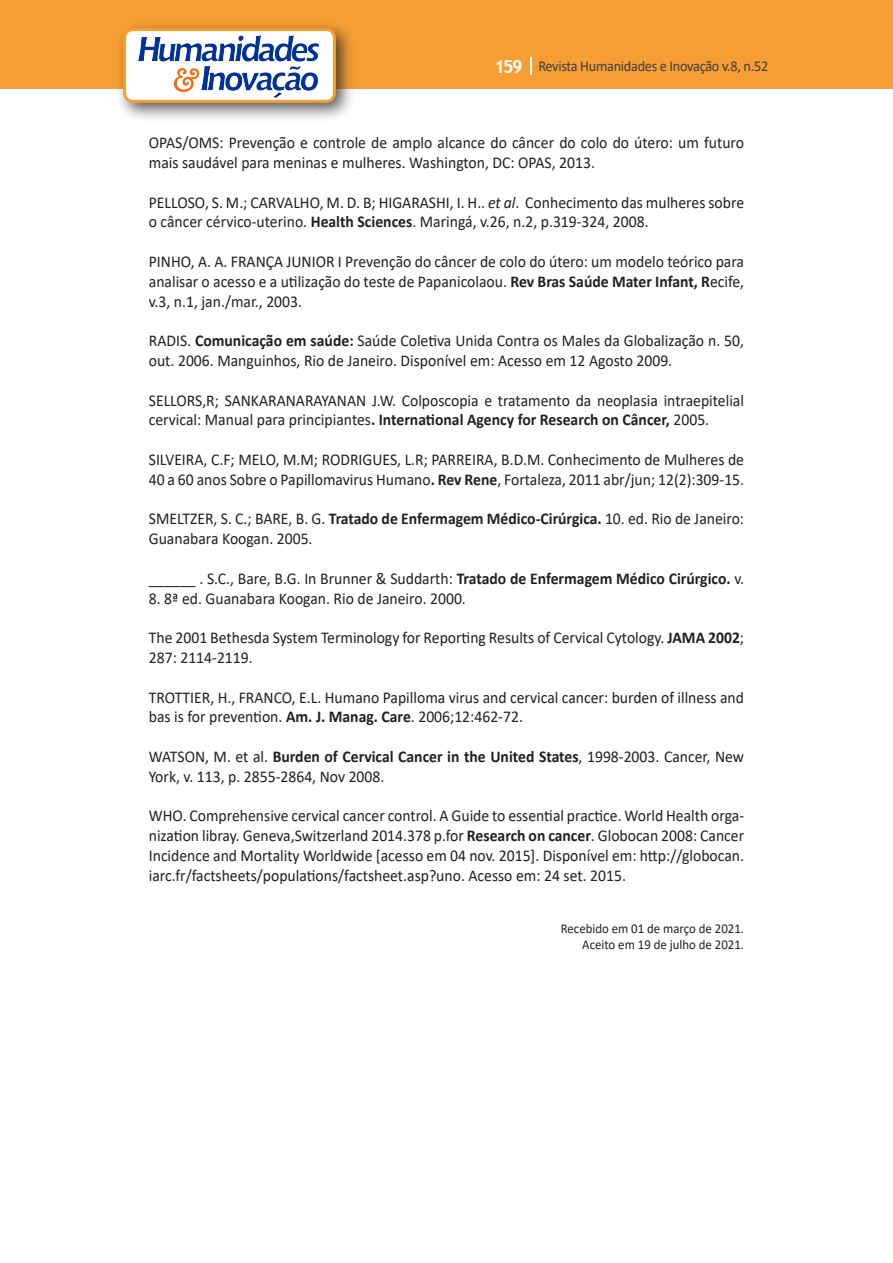
<style>
.page{position:relative;width:893px;height:1263px;background:#fff}
.page>*{position:absolute;margin:0;border:0;box-sizing:border-box;transform-origin:0 0}
.Texto{font:16.5px/19.8px "Calibri";color:#231f20;scale:.95 1}
.t1{font:15px "Calibri";letter-spacing:-.02em;color:#3e3e3f;scale:.95 1}
.Texto-2{font:13.5px "Calibri";color:#231f20;scale:.95 1}
.s1{font-family:"Trebuchet MS";font-weight:700;font-size:18px;color:#fff}
.s2{font-style:italic}
.s3{font-weight:700}
</style>
<div class="page">
<div style="left:0;top:0;width:893px;height:88px;background:#f69e34"></div>
<svg style="left:530px;top:57px;width:2px;height:18px"></svg>
<div style="left:115px;top:20px;width:241px;height:103px;background:#231f20;opacity:.75"></div>
<div style="left:125px;top:30px;width:209px;height:71px;background:#fff;border-radius:9px"></div>
<img style="left:138px;top:35px;width:181px;height:62px">
<div style="left:123px;top:28px;width:213px;height:75px;border:3px solid #f69e34;border-radius:9px"></div>
<p class="t1" style="left:495px;top:56px;width:290px"><span class="s1">159</span> Revista Humanidades e Inovação v.8, n.52</p>
<p class="Texto" style="left:149px;top:132px;width:628px">OPAS/OMS: Prevenção e controle de amplo alcance do câncer do colo do útero: um futuro mais saudável para meninas e mulheres. Washington, DC: OPAS, 2013.</p>
<p class="Texto" style="left:149px;top:192px;width:628px">PELLOSO, S. M.; CARVALHO, M. D. B; HIGARASHI, I. H.. <span class="s2">et al</span>. Conhecimento das mulheres sobre o câncer cérvico-uterino. <span class="s3">Health Sciences</span>. Maringá, v.26, n.2, p.319-324, 2008.</p>
<p class="Texto" style="left:149px;top:251px;width:628px;text-align:justify">PINHO, A. A. FRANÇA JUNIOR I Prevenção do câncer de colo do útero: um modelo teórico para analisar o acesso e a utilização do teste de Papanicolaou. <span class="s3">Rev Bras Saúde Mater Infant, R</span>ecife, v.3, n.1, jan./mar., 2003.</p>
<p class="Texto" style="left:149px;top:330px;width:628px">RADIS. <span class="s3">Comunicação em saúde:</span> Saúde Coletiva Unida Contra os Males da Globalização n. 50, out. 2006. Manguinhos, Rio de Janeiro. Disponível em: Acesso em 12 Agosto 2009.</p>
<p class="Texto" style="left:149px;top:390px;width:628px">SELLORS,R; SANKARANARAYANAN J.W. Colposcopia e tratamento da neoplasia intraepitelial cervical: Manual para principiantes<span class="s3">. International Agency for Research on Câncer,</span> 2005.</p>
<p class="Texto" style="left:149px;top:449px;width:628px">SILVEIRA, C.F; MELO, M.M; RODRIGUES, L.R; PARREIRA, B.D.M. Conhecimento de Mulheres de<br>40 a 60 anos Sobre o Papillomavirus Humano<span class="s3">. Rev Rene</span>, Fortaleza, 2011 abr/jun; 12(2):309-15.</p>
<p class="Texto" style="left:149px;top:508px;width:628px">SMELTZER, S. C.; BARE, B. G. <span class="s3">Tratado de Enfermagem Médico-Cirúrgica.</span> 10. ed. Rio de Janeiro:<br>Guanabara Koogan. 2005.</p>
<p class="Texto" style="left:149px;top:568px;width:628px">______ . S.C., Bare, B.G. In Brunner &amp; Suddarth: <span class="s3">Tratado de Enfermagem Médico Cirúrgico.</span> v.</p>
<p class="Texto" style="left:149px;top:588px;width:335px">8. 8ª ed. Guanabara Koogan. Rio de Janeiro. 2000.</p>
<p class="Texto" style="left:149px;top:627px;width:628px">The 2001 Bethesda System Terminology for Reporting Results of Cervical Cytology. <span class="s3">JAMA 2002</span>;<br>287: 2114-2119.</p>
<p class="Texto" style="left:149px;top:687px;width:628px">TROTTIER, H., FRANCO, E.L. Humano Papilloma virus and cervical cancer: burden of illness and bas is for prevention. <span class="s3">Am. J. Manag. Care</span>. 2006;12:462-72.</p>
<p class="Texto" style="left:149px;top:746px;width:628px">WATSON, M. et al. <span class="s3">Burden of Cervical Cancer in the United States</span>, 1998-2003. Cancer, New<br>York, v. 113, p. 2855-2864, Nov 2008.</p>
<p class="Texto" style="left:149px;top:805px;width:628px;text-align:justify">WHO. Comprehensive cervical cancer control. A Guide to essential practice. World Health orga&shy;nization libray. Geneva,Switzerland 2014.378 p.for <span class="s3">Research on cancer</span>. Globocan 2008: Cancer Incidence and Mortality Worldwide [acesso em 04 nov. 2015]. Disponível em: http://globocan. iarc.fr/factsheets/populations/factsheet.asp?uno. Acesso em: 24 set. 2015.</p>
<p class="Texto-2" style="left:561px;top:919px;width:195px">Recebido em 01 de março de 2021.</p>
<p class="Texto-2" style="left:582px;top:935px;width:172px">Aceito em 19 de julho de 2021.</p>
</div>
